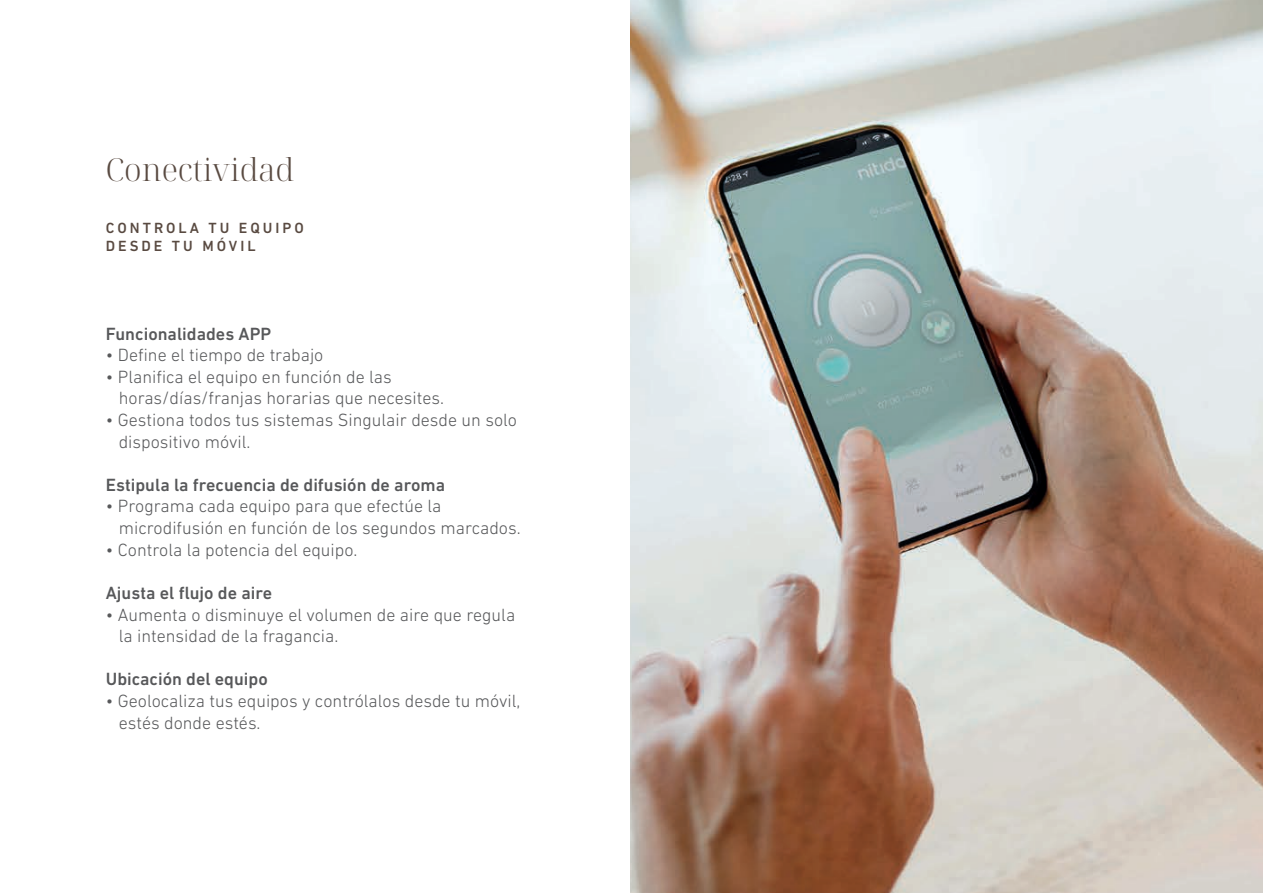
<style>
.page{position:relative;width:1263px;height:893px;background:#fff}
.page>*{position:absolute;margin:0;border:0;box-sizing:border-box;transform-origin:0 0}
.t1{font:300 31.5px "Noto Serif Display";color:#594a41}
.t2{font:300 18px/21.6px "DIN Next LT Pro";color:#57585a}
.t3{font:500 18px "DIN Next LT Pro";color:#57585a}
.t4{font:500 15px/18px "DIN Next LT Pro";letter-spacing:.2em;color:#594a41}
</style>
<div class="page">
<img style="left:631px;top:0;width:632px;height:893px">
<h1 class="t1" style="left:106px;top:148px;width:190px">Conectividad</h1>
<p class="t4" style="left:106px;top:219px;width:200px">CONTROLA TU EQUIPO<br>DESDE TU MÓVIL</p>
<p class="t3" style="left:106px;top:323px;width:167px">Funcionalidades APP</p>
<p class="t2" style="left:106px;top:344px;width:219px">• Define el tiempo de trabajo</p>
<p class="t2" style="left:119px;top:366px;width:327px;text-indent:-13px">• Planifica el equipo en función de las horas/días/franjas horarias que necesites.</p>
<p class="t2" style="left:119px;top:409px;width:400px;text-indent:-13px">• Gestiona todos tus sistemas Singulair desde un solo dispositivo móvil.</p>
<p class="t3" style="left:106px;top:474px;width:341px">Estipula la frecuencia de difusión de aroma</p>
<p class="t2" style="left:119px;top:495px;width:403px;text-indent:-13px">• Programa cada equipo para que efectúe la microdifusión en función de los segundos marcados.</p>
<p class="t2" style="left:106px;top:539px;width:253px">• Controla la potencia del equipo.</p>
<p class="t3" style="left:106px;top:582px;width:168px">Ajusta el flujo de aire</p>
<p class="t2" style="left:119px;top:603px;width:398px;text-indent:-13px">• Aumenta o disminuye el volumen de aire que regula la intensidad de la fragancia.</p>
<p class="t3" style="left:106px;top:669px;width:163px">Ubicación del equipo</p>
<p class="t2" style="left:119px;top:690px;width:403px;text-indent:-13px">• Geolocaliza tus equipos y contrólalos desde tu móvil, estés donde estés.</p>
</div>
